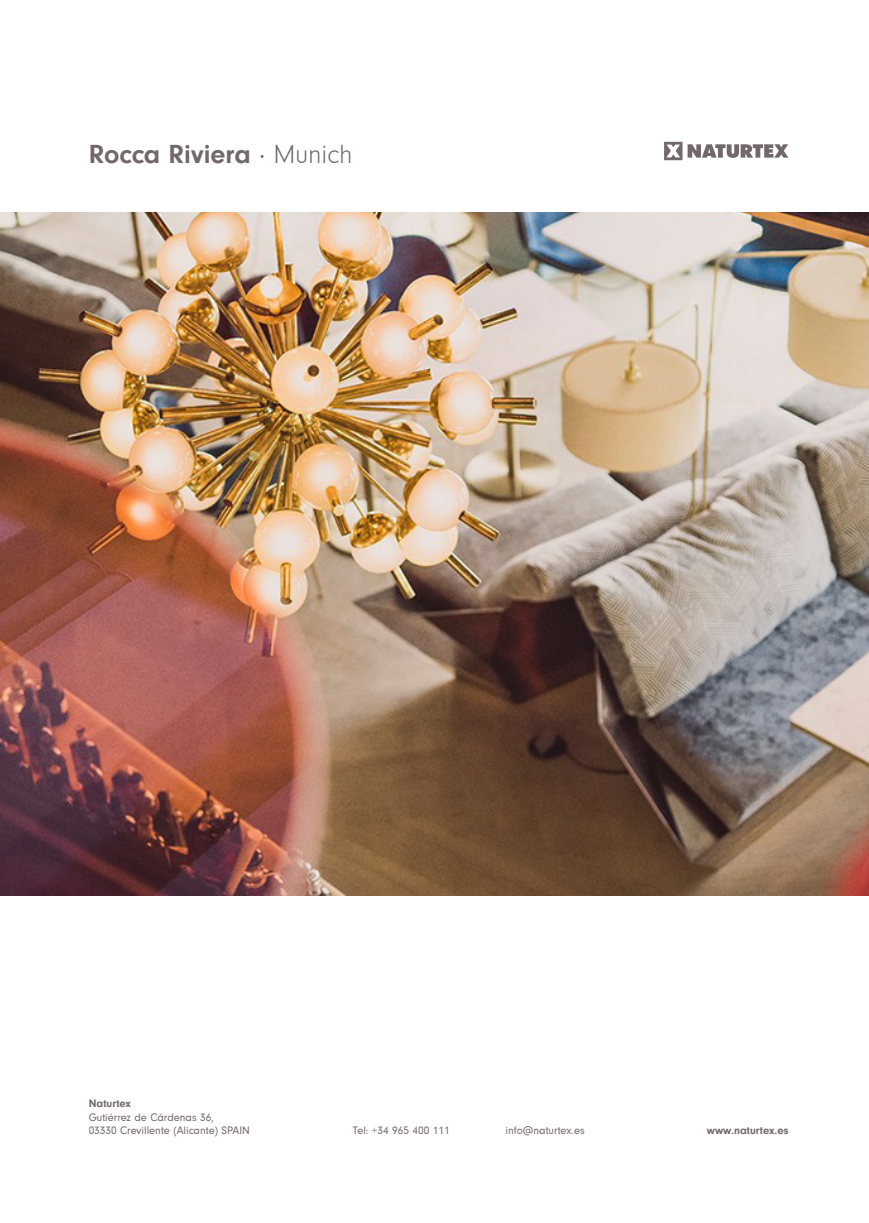
<style>
.page{position:relative;width:869px;height:1223px;background:#fff}
.page>*{position:absolute;margin:0;border:0;box-sizing:border-box;transform-origin:0 0}
.t1{font:700 27px "Neuzeit Gro";color:#736869}
.t2{font:11.25px "Neuzeit Gro";color:#736869}
.t3{font:700 11.25px "Neuzeit Gro";color:#736869}
.s1{font-weight:400}
.s2{font-weight:300}
</style>
<div class="page">
<img style="left:0;top:213px;width:868px;height:682px">
<svg style="left:664px;top:142px;width:124px;height:18px"></svg>
<p class="t1" style="left:89px;top:139px;width:265px">Rocca Riviera <span class="s1">·</span> <span class="s2">Munich</span></p>
<p class="t3" style="left:89px;top:1097px;width:44px">Naturtex</p>
<p class="t2" style="left:89px;top:1111px;width:127px">Gutiérrez de Cárdenas 36,</p>
<p class="t2" style="left:89px;top:1124px;width:163px">03330 Crevillente (Alicante) SPAIN</p>
<p class="t2" style="left:353px;top:1124px;width:98px">Tel: +34 965 400 111</p>
<p class="t2" style="left:505px;top:1124px;width:81px">info@naturtex.es</p>
<p class="t3" style="left:706px;top:1124px;width:83px">www.naturtex.es</p>
</div>
